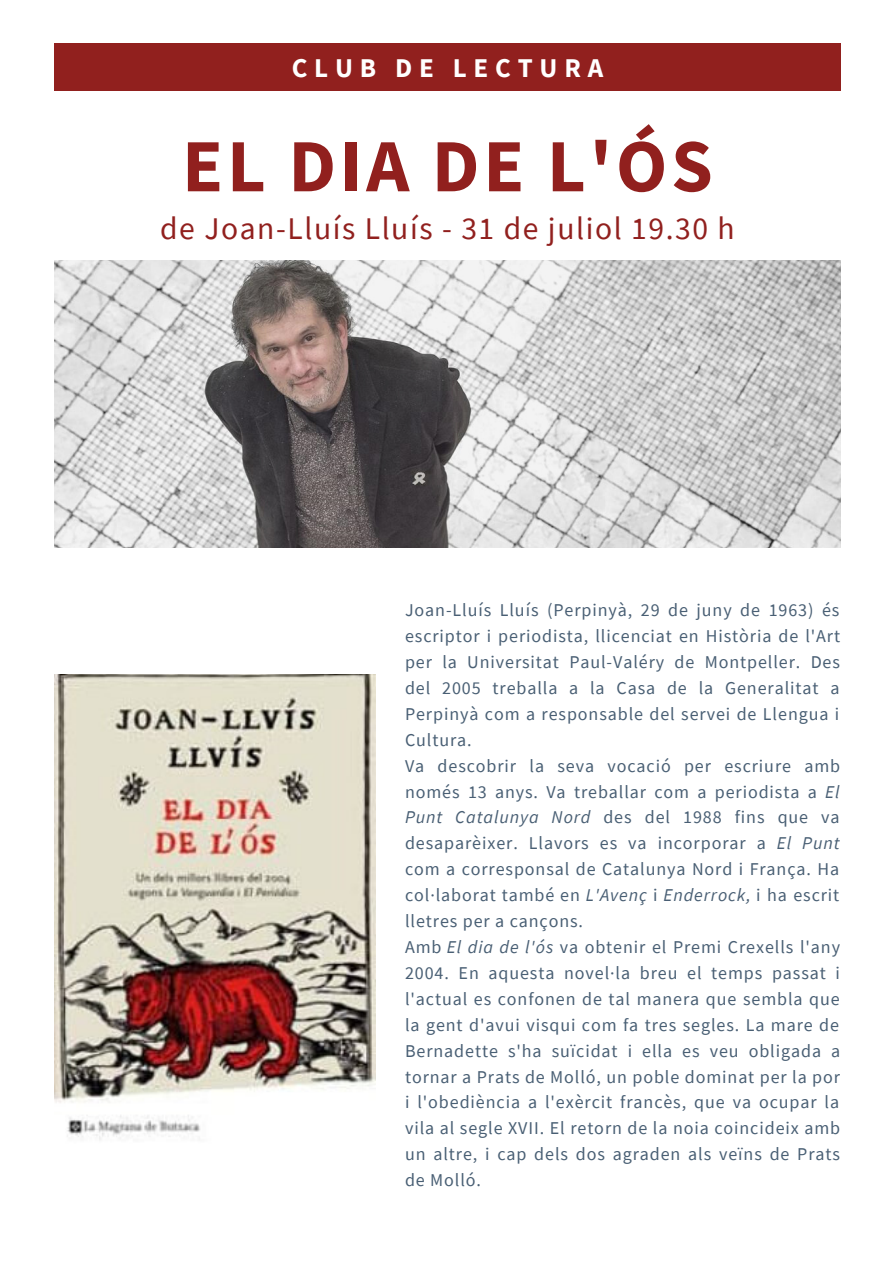
<style>
.page{position:relative;width:894px;height:1264px;background:#fff}
.page>*{position:absolute;margin:0;border:0;box-sizing:border-box;transform-origin:0 0}
.t1{font:700 75px "Source Sans Pro";letter-spacing:.05em;color:#91201e}
.t2{font:31.5px "Source Sans Pro";letter-spacing:.05em;color:#91201e}
.t3{font:700 27px "Source Sans Pro";letter-spacing:.25em;color:#fff}
.t4{font:18px/26px "Source Sans Pro";letter-spacing:.05em;color:#495f74}
.s1{font-style:italic}
</style>
<div class="page">
<div style="left:54px;top:44px;width:786px;height:46px;background:#91201e"></div>
<img style="left:54px;top:260px;width:786px;height:287px">
<img style="left:54px;top:674px;width:321px;height:466px">
<h3 class="t3" style="left:291px;top:50px;width:313px">CLUB DE LECTURA</h3>
<h1 class="t1" style="left:182px;top:117px;width:532px">EL DIA DE L'ÓS</h1>
<h2 class="t2" style="left:160px;top:207px;width:576px">de Joan-Lluís Lluís - 31 de juliol 19.30 h</h2>
<p class="t4" style="left:405px;top:597px;width:436px">Joan-Lluís Lluís (Perpinyà, 29 de juny de 1963) és escriptor i periodista, llicenciat en Història de l'Art per la Universitat Paul-Valéry de Montpeller. Des del 2005 treballa a la Casa de la Generalitat a Perpinyà com a responsable del servei de Llengua i Cultura.<br>Va descobrir la seva vocació per escriure amb només 13 anys. Va treballar com a periodista a <span class="s1">El Punt Catalunya Nord</span> des del 1988 fins que va desaparèixer. Llavors es va incorporar a <span class="s1">El Punt </span>com a corresponsal de Catalunya Nord i França. Ha col·laborat també en <span class="s1">L'Avenç</span> i <span class="s1">Enderrock,</span> i ha escrit lletres per a cançons.<br>Amb <span class="s1">El dia de l'ós</span> va obtenir el Premi Crexells l'any 2004. En aquesta novel·la breu el temps passat i l'actual es confonen de tal manera que sembla que la gent d'avui visqui com fa tres segles. La mare de Bernadette s'ha suïcidat i ella es veu obligada a tornar a Prats de Molló, un poble dominat per la por i l'obediència a l'exèrcit francès, que va ocupar la vila al segle XVII. El retorn de la noia coincideix amb un altre, i cap dels dos agraden als veïns de Prats de Molló.</p>
</div>
